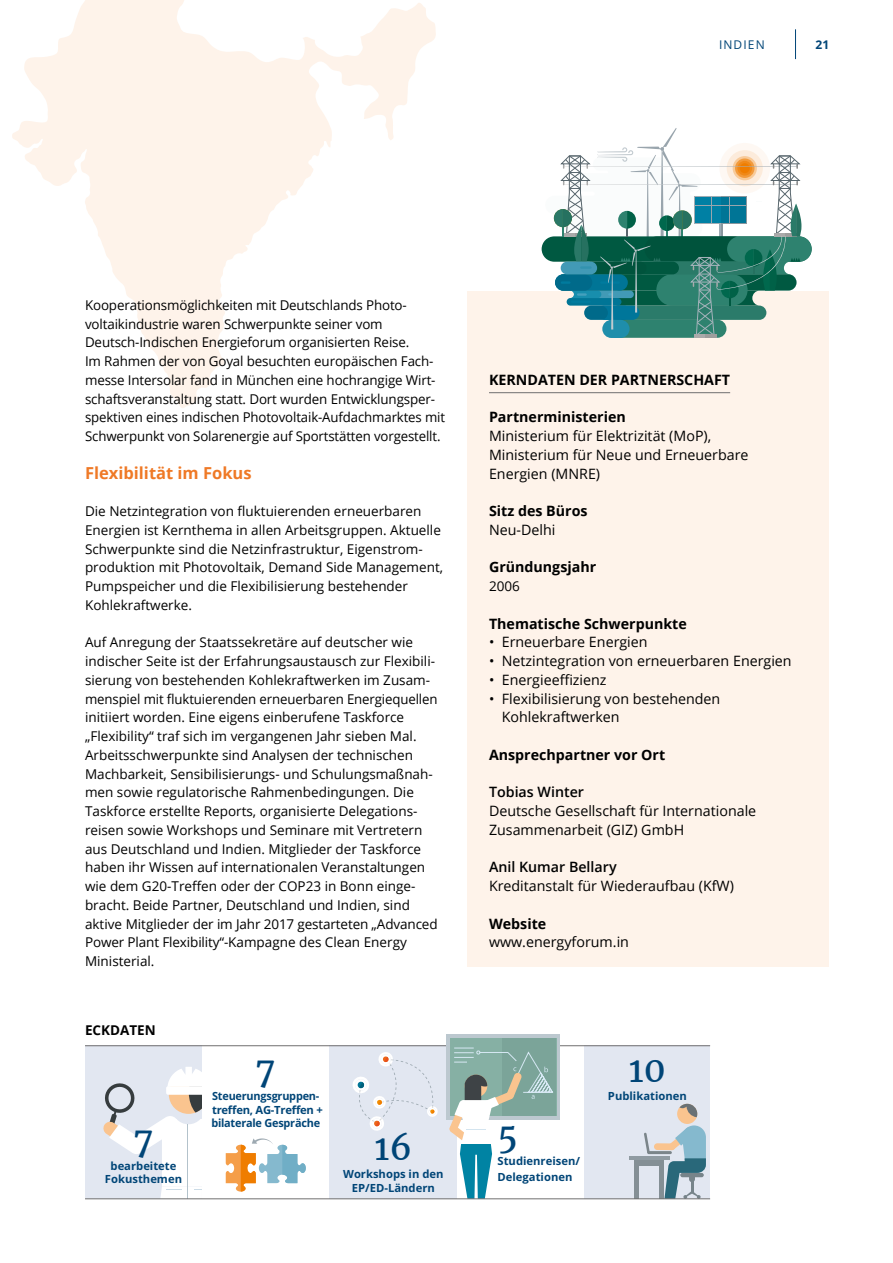
<style>
.page{position:relative;width:893px;height:1263px;background:#fff}
.page>*{position:absolute;margin:0;border:0;box-sizing:border-box;transform-origin:0 0}
.t1{font:34.5px "Merriweather";color:#004577}
.t2{font:700 16.5px "Open Sans";color:#ef7926}
.t3{font:14.25px/18.8px "Open Sans";color:#000}
.t4{font:700 14.25px "Open Sans";color:#000}
.t5{font:600 14.25px "Open Sans";color:#000}
.t6{font:13.5px/18.8px "Open Sans";color:#000}
.t7{font:700 13.5px "Open Sans";color:#000}
.t8{font:12px "Open Sans";letter-spacing:.09em;color:#004577}
.t9{font:700 12px "Open Sans";color:#004577}
.t10{font:700 11.25px/13.5px "Open Sans";color:#004577;text-align:center}
.t11{font:700 11.25px "Open Sans";letter-spacing:-.02em;color:#004577}
.t12{font:700 11.25px "Open Sans";letter-spacing:-.025em;color:#004577}
</style>
<div class="page">
<svg style="left:12px;top:0;width:424px;height:408px"></svg>
<div style="left:468px;top:291px;width:361px;height:675px;background:#fef3ea"></div>
<hr style="left:489px;top:392px;width:241px;height:1px;background:#706f6f">
<div style="left:727px;top:236px;width:85px;height:26px;background:#2e826f;border-radius:13px"></div>
<svg style="left:545px;top:128px;width:256px;height:210px"></svg>
<div style="left:85px;top:1046px;width:117px;height:153px;background:#e2e7f1"></div>
<div style="left:330px;top:1046px;width:127px;height:153px;background:#e2e7f1"></div>
<div style="left:585px;top:1046px;width:125px;height:153px;background:#e2e7f1"></div>
<hr style="left:85px;top:1045px;width:625px;height:1px;background:#706f6f">
<svg style="left:103px;top:1067px;width:99px;height:131px"></svg>
<div style="left:446px;top:1034px;width:114px;height:85px;background:#bcc8cf"></div>
<div style="left:450px;top:1038px;width:106px;height:77px;background:#86b0a4"></div>
<div style="left:502px;top:1038px;width:54px;height:77px;background:#7ba499"></div>
<svg style="left:449px;top:1047px;width:104px;height:151px"></svg>
<svg style="left:639px;top:1159px;width:20px;height:7px"></svg>
<div style="left:634px;top:1159px;width:5px;height:40px;background:#848f95"></div>
<div style="left:659px;top:1159px;width:5px;height:40px;background:#848f95"></div>
<hr style="left:629px;top:1156px;width:40px;height:3px;background:#909ba2">
<div style="left:654px;top:1143px;width:21px;height:7px;background:#fac48f;border-radius:3px"></div>
<div style="left:677px;top:1104px;width:20px;height:20px;background:#fac48f;border-radius:50%"></div>
<svg style="left:679px;top:1104px;width:18px;height:13px"></svg>
<svg style="left:664px;top:1125px;width:42px;height:73px"></svg>
<hr style="left:647px;top:1151px;width:25px;height:3px;background:#7b858a;border-radius:2px">
<svg style="left:644px;top:1133px;width:6px;height:18px"></svg>
<svg style="left:226px;top:1138px;width:80px;height:53px"></svg>
<svg style="left:352px;top:1052px;width:86px;height:79px"></svg>
<hr style="left:85px;top:1198px;width:625px;height:1px;background:#706f6f">
<hr style="left:795px;top:29px;width:1px;height:30px;background:#004577">
<p class="t8" style="left:719px;top:36px;width:47px">INDIEN</p>
<p class="t9" style="left:815px;top:36px;width:15px">21</p>
<p class="t6" style="left:85px;top:295px;width:362px">Kooperationsmöglichkeiten mit Deutschlands Photo&shy;voltaikindustrie waren Schwerpunkte seiner vom Deutsch-Indischen Energieforum organisierten Reise.<br>Im Rahmen der von Goyal besuchten europäischen Fach&shy;messe Intersolar fand in München eine hochrangige Wirt&shy;schaftsveranstaltung statt. Dort wurden Entwicklungsper&shy;spektiven eines indischen Photovoltaik-Aufdachmarktes mit Schwerpunkt von Solarenergie auf Sportstätten vorgestellt.</p>
<p class="t2" style="left:85px;top:461px;width:168px">Flexibilität im Fokus</p>
<p class="t6" style="left:85px;top:501px;width:360px">Die Netzintegration von fluktuierenden erneuerbaren Energien ist Kernthema in allen Arbeitsgruppen. Aktuelle Schwerpunkte sind die Netzinfrastruktur, Eigenstrom&shy;produktion mit Photovoltaik, Demand Side Management, Pumpspeicher und die Flexibilisierung bestehender Kohlekraftwerke.</p>
<p class="t6" style="left:85px;top:633px;width:354px">Auf Anregung der Staatssekretäre auf deutscher wie indischer Seite ist der Erfahrungsaustausch zur Flexibili&shy;sierung von bestehenden Kohlekraftwerken im Zusam&shy;menspiel mit fluktuierenden erneuerbaren Energiequellen initiiert worden. Eine eigens einberufene Taskforce „Flexibility“ traf sich im vergangenen Jahr sieben Mal.<br>Arbeitsschwerpunkte sind Analysen der technischen Machbarkeit, Sensibilisierungs- und Schulungsmaßnah&shy;men sowie regulatorische Rahmenbedingungen. Die Taskforce erstellte Reports, organisierte Delegations&shy;reisen sowie Workshops und Seminare mit Vertretern aus Deutschland und Indien. Mitglieder der Taskforce haben ihr Wissen auf internationalen Veranstaltungen wie dem G20-Treffen oder der COP23 in Bonn einge&shy;bracht. Beide Partner, Deutschland und Indien, sind aktive Mitglieder der im Jahr 2017 gestarteten „Advanced Power Plant Flexibility“-Kampagne des Clean Energy Ministerial.</p>
<p class="t7" style="left:85px;top:1021px;width:72px">ECKDATEN</p>
<h1 class="t1" style="left:134px;top:1118px;width:21px">7</h1>
<p class="t10" style="left:105px;top:1158px;width:79px">bearbeitete<br>Fokusthemen</p>
<h1 class="t1" style="left:256px;top:1048px;width:21px">7</h1>
<p class="t11" style="left:212px;top:1087px;width:109px">Steuerungsgruppen-</p>
<p class="t11" style="left:211px;top:1114px;width:110px">bilaterale Gespräche</p>
<p class="t12" style="left:212px;top:1102px;width:112px">treffen, AG-Treffen +</p>
<h1 class="t1" style="left:374px;top:1126px;width:39px">16</h1>
<p class="t10" style="left:343px;top:1167px;width:102px">Workshops in den<br>EP/ED-Ländern</p>
<p class="t4" style="left:489px;top:370px;width:243px">KERNDATEN DER PARTNERSCHAFT</p>
<p class="t4" style="left:489px;top:407px;width:138px">Partnerministerien</p>
<p class="t3" style="left:489px;top:426px;width:261px">Ministerium für Elektrizität (MoP),<br>Ministerium für Neue und Erneuerbare<br>Energien (MNRE)</p>
<p class="t4" style="left:489px;top:501px;width:100px">Sitz des Büros</p>
<p class="t3" style="left:489px;top:520px;width:68px">Neu-Delhi</p>
<p class="t4" style="left:489px;top:557px;width:109px">Gründungsjahr</p>
<p class="t6" style="left:489px;top:576px;width:32px">2006</p>
<p class="t4" style="left:489px;top:613px;width:199px">Thematische Schwerpunkte</p>
<p class="t3" style="left:489px;top:632px;width:160px">• Erneuerbare Energien</p>
<p class="t3" style="left:489px;top:651px;width:304px">• Netzintegration von erneuerbaren Energien</p>
<p class="t3" style="left:489px;top:670px;width:119px">• Energieeffizienz</p>
<p class="t3" style="left:502px;top:689px;width:220px;text-indent:-13px">• Flexibilisierung von bestehenden<br>Kohlekraftwerken</p>
<p class="t4" style="left:489px;top:745px;width:178px">Ansprechpartner vor Ort</p>
<p class="t5" style="left:489px;top:782px;width:96px">Tobias Winter</p>
<p class="t3" style="left:489px;top:801px;width:269px">Deutsche Gesellschaft für Internationale<br>Zusammenarbeit (GIZ) GmbH</p>
<p class="t5" style="left:489px;top:857px;width:129px">Anil Kumar Bellary</p>
<p class="t3" style="left:489px;top:876px;width:246px">Kreditanstalt für Wiederaufbau (KfW)</p>
<p class="t4" style="left:489px;top:913px;width:59px">Website</p>
<p class="t3" style="left:489px;top:932px;width:141px">www.energyforum.in</p>
<h1 class="t1" style="left:497px;top:1114px;width:22px">5</h1>
<p class="t10" style="left:497px;top:1153px;width:84px;line-height:15.6px;text-align:left">Studienreisen/<br>Delegationen</p>
<h1 class="t1" style="left:629px;top:1048px;width:38px">10</h1>
<p class="t10" style="left:608px;top:1088px;width:80px">Publikationen</p>
</div>
